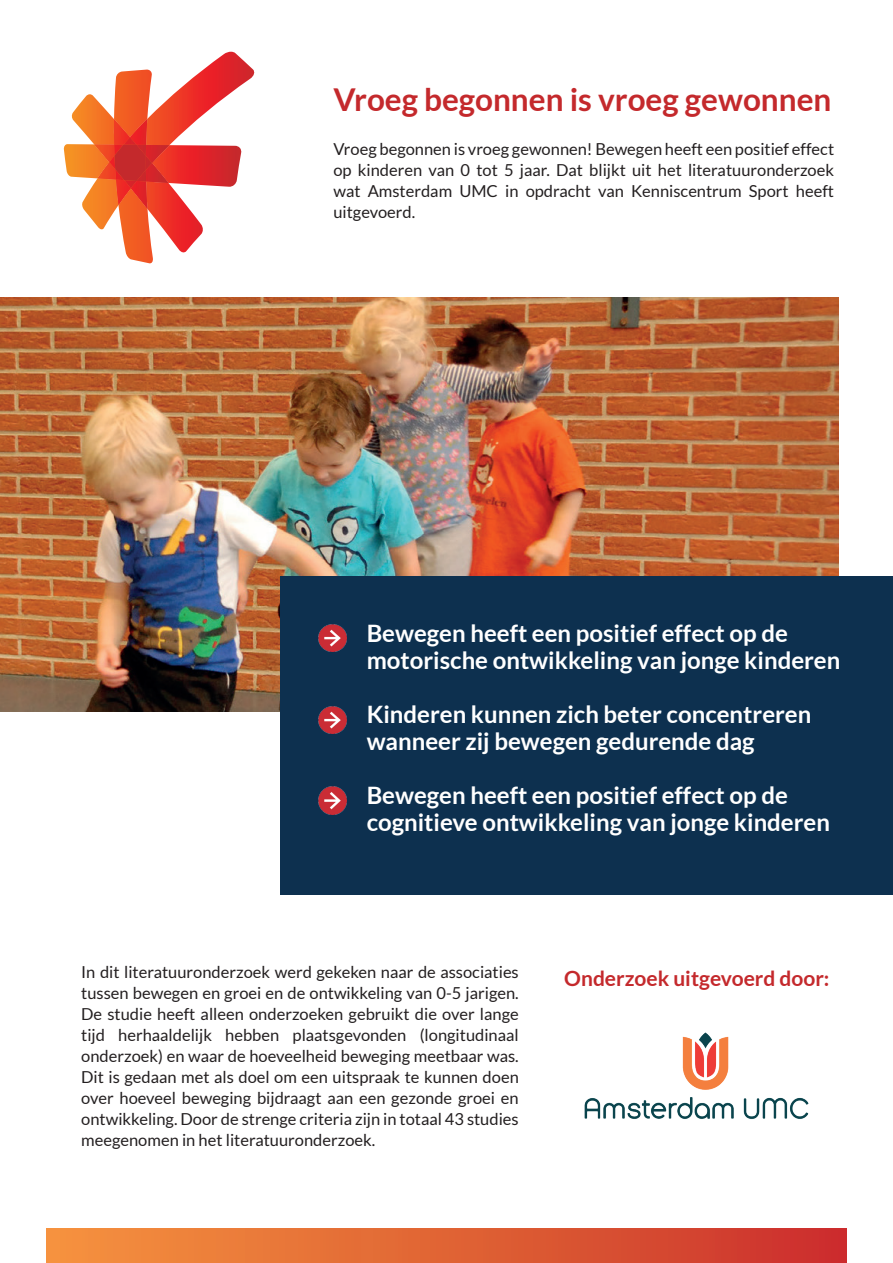
<style>
.page{position:relative;width:893px;height:1263px;background:#fff}
.page>*{position:absolute;margin:0;border:0;box-sizing:border-box;transform-origin:0 0}
.t1{font:700 31.5px "Lato";color:#c4292c}
.t2{font:700 24px/27px "Lato";color:#fff}
.t3{font:700 21px "Lato";color:#c4292c}
.t4{font:16.5px/21px "Lato";color:#231f20;text-align:justify}
</style>
<div class="page">
<div style="left:47px;top:1228px;width:799px;height:35px;background:linear-gradient(to right,#f5953e,#cb2f2c)"></div>
<img style="left:0;top:298px;width:839px;height:413px">
<img style="left:584px;top:1032px;width:225px;height:87px">
<svg style="left:64px;top:52px;width:191px;height:212px"></svg>
<div style="left:281px;top:576px;width:612px;height:319px;background:#0d304f"></div>
<img style="left:319px;top:624px;width:28px;height:28px">
<img style="left:319px;top:706px;width:28px;height:28px">
<img style="left:319px;top:787px;width:28px;height:27px">
<h1 class="t1" style="left:333px;top:82px;width:500px">Vroeg begonnen is vroeg gewonnen</h1>
<p class="t4" style="left:333px;top:138px;width:502px">Vroeg begonnen is vroeg gewonnen! Bewegen heeft een positief effect op kinderen van 0 tot 5 jaar. Dat blijkt uit het literatuuronderzoek wat Amsterdam UMC in opdracht van Kenniscentrum Sport heeft uitgevoerd.</p>
<h2 class="t2" style="left:367px;top:620px;width:475px">Bewegen heeft een positief effect op de motorische ontwikkeling van jonge kinderen</h2>
<h2 class="t2" style="left:367px;top:701px;width:446px">Kinderen kunnen zich beter concentreren wanneer zij bewegen gedurende dag</h2>
<h2 class="t2" style="left:367px;top:782px;width:465px">Bewegen heeft een positief effect op de cognitieve ontwikkeling van jonge kinderen</h2>
<p class="t4" style="left:81px;top:961px;width:439px">In dit literatuuronderzoek werd gekeken naar de associaties tussen bewegen en groei en de ontwikkeling van 0-5 jarigen.<br>De studie heeft alleen onderzoeken gebruikt die over lange tijd herhaaldelijk hebben plaatsgevonden (longitudinaal onderzoek) en waar de hoeveelheid beweging meetbaar was.<br>Dit is gedaan met als doel om een uitspraak te kunnen doen over hoeveel beweging bijdraagt aan een gezonde groei en ontwikkeling. Door de strenge criteria zijn in totaal 43 studies meegenomen in het literatuuronderzoek.</p>
<p class="t3" style="left:564px;top:967px;width:267px">Onderzoek uitgevoerd door:</p>
</div>
